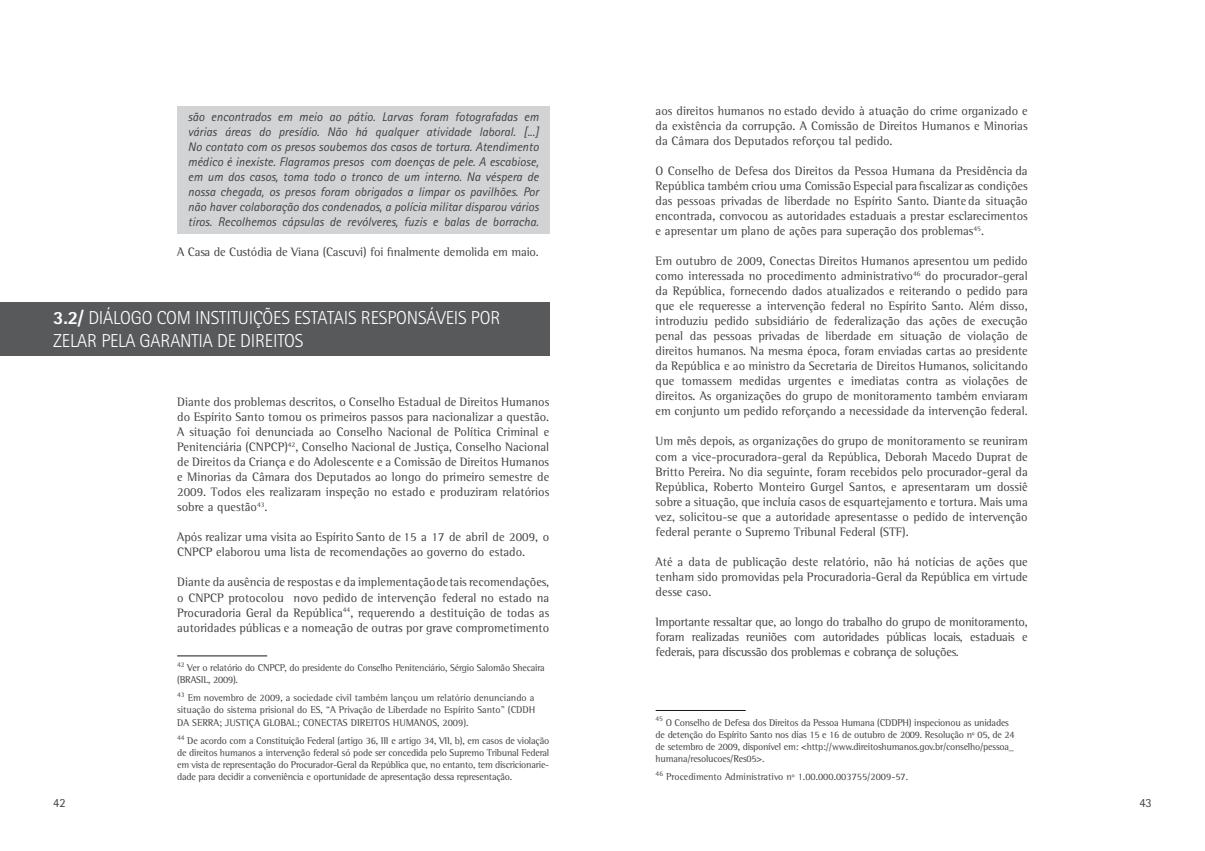
<style>
.page{position:relative;width:1205px;height:851px;background:#fff}
.page>*{position:absolute;margin:0;border:0;box-sizing:border-box;transform-origin:0 0}
.t1{font:300 18.75px/22.5px "Rotis Sans Serif Std";letter-spacing:-.01em;color:#fff}
.t2{font:12.5px/15px "Rotis Semi Serif Std";color:#414042;text-align:justify}
.t3{font:italic 12.5px/15px "Rotis Sans Serif Std";color:#414042;text-align:justify}
.t4{font:12.5px "Rotis Sans Serif Std";color:#414042}
.t5{font:10px/12px "Rotis Semi Serif Std";letter-spacing:-.02em;color:#414042}
.t6{font:10px "Rotis Semi Serif Std";color:#414042}
.s1{font-weight:800}
</style>
<div class="page">
<div style="left:177px;top:106px;width:372px;height:128px;background:#d1d3d4"></div>
<hr style="left:177px;top:655px;width:90px;height:1px;background:#1a1a1a">
<hr style="left:656px;top:710px;width:90px;height:1px;background:#1a1a1a">
<div style="left:0;top:302px;width:549px;height:53px;background:#58595b"></div>
<p class="t3" style="left:188px;top:109px;width:352px">são encontrados em meio ao pátio. Larvas foram fotografadas em várias áreas do presídio. Não há qualquer atividade laboral. [...] No contato com os presos soubemos dos casos de tortura. Atendimento médico é inexiste. Flagramos presos com doenças de pele. A escabiose, em um dos casos, toma todo o tronco de um interno. Na véspera de nossa chegada, os presos foram obrigados a limpar os pavilhões. Por não haver colaboração dos condenados, a polícia militar disparou vários tiros. Recolhemos cápsulas de revólveres, fuzis e balas de borracha.</p>
<p class="t2" style="left:177px;top:244px;width:363px">A Casa de Custódia de Viana (Cascuvi) foi finalmente demolida em maio.</p>
<h1 class="t1" style="left:53px;top:306px;width:449px"><span class="s1">3.2/</span> DIÁLOGO COM INSTITUIÇÕES ESTATAIS RESPONSÁVEIS POR<br>ZELAR PELA GARANTIA DE DIREITOS</h1>
<p class="t2" style="left:177px;top:394px;width:374px">Diante dos problemas descritos, o Conselho Estadual de Direitos Humanos do Espírito Santo tomou os primeiros passos para nacionalizar a questão.<br>A situação foi denunciada ao Conselho Nacional de Política Criminal e Penitenciária (CNPCP)<sup>42</sup>, Conselho Nacional de Justiça, Conselho Nacional de Direitos da Criança e do Adolescente e a Comissão de Direitos Humanos e Minorias da Câmara dos Deputados ao longo do primeiro semestre de 2009. Todos eles realizaram inspeção no estado e produziram relatórios sobre a questão<sup>43</sup>.</p>
<p class="t2" style="left:177px;top:529px;width:374px">Após realizar uma visita ao Espírito Santo de 15 a 17 de abril de 2009, o<br>CNPCP elaborou uma lista de recomendações ao governo do estado.</p>
<p class="t2" style="left:177px;top:574px;width:374px">Diante da ausência de respostas e da implementação de tais recomendações, o CNPCP protocolou novo pedido de intervenção federal no estado na Procuradoria Geral da República<sup>44</sup>, requerendo a destituição de todas as autoridades públicas e a nomeação de outras por grave comprometimento</p>
<p class="t5" style="left:177px;top:661px;width:369px"><sup>42</sup> Ver o relatório do CNPCP, do presidente do Conselho Penitenciário, Sérgio Salomão Shecaira (BRASIL, 2009).</p>
<p class="t5" style="left:177px;top:692px;width:360px;text-align:justify"><sup>43</sup> Em novembro de 2009, a sociedade civil também lançou um relatório denunciando a situação do sistema prisional do ES, “A Privação de Liberdade no Espírito Santo” (CDDH DA SERRA; JUSTIÇA GLOBAL; CONECTAS DIREITOS HUMANOS, 2009).</p>
<p class="t5" style="left:177px;top:734px;width:374px;text-align:justify"><sup>44</sup> De acordo com a Constituição Federal (artigo 36, III e artigo 34, VII, b), em casos de violação de direitos humanos a intervenção federal só pode ser concedida pelo Supremo Tribunal Federal em vista de representação do Procurador-Geral da República que, no entanto, tem discricionarie&shy;dade para decidir a conveniência e oportunidade de apresentação dessa representação.</p>
<p class="t2" style="left:656px;top:103px;width:374px">aos direitos humanos no estado devido à atuação do crime organizado e da existência da corrupção. A Comissão de Direitos Humanos e Minorias da Câmara dos Deputados reforçou tal pedido.</p>
<p class="t2" style="left:656px;top:163px;width:374px">O Conselho de Defesa dos Direitos da Pessoa Humana da Presidência da República também criou uma Comissão Especial para fiscalizar as condições das pessoas privadas de liberdade no Espírito Santo. Diante da situação encontrada, convocou as autoridades estaduais a prestar esclarecimentos e apresentar um plano de ações para superação dos problemas<sup>45</sup>.</p>
<p class="t2" style="left:656px;top:253px;width:374px">Em outubro de 2009, Conectas Direitos Humanos apresentou um pedido como interessada no procedimento administrativo<sup>46</sup> do procurador-geral da República, fornecendo dados atualizados e reiterando o pedido para que ele requeresse a intervenção federal no Espírito Santo. Além disso, introduziu pedido subsidiário de federalização das ações de execução penal das pessoas privadas de liberdade em situação de violação de direitos humanos. Na mesma época, foram enviadas cartas ao presidente da República e ao ministro da Secretaria de Direitos Humanos, solicitando que tomassem medidas urgentes e imediatas contra as violações de direitos. As organizações do grupo de monitoramento também enviaram em conjunto um pedido reforçando a necessidade da intervenção federal.</p>
<p class="t2" style="left:656px;top:433px;width:374px">Um mês depois, as organizações do grupo de monitoramento se reuniram com a vice-procuradora-geral da República, Deborah Macedo Duprat de Britto Pereira. No dia seguinte, foram recebidos pelo procurador-geral da República, Roberto Monteiro Gurgel Santos, e apresentaram um dossiê sobre a situação, que incluía casos de esquartejamento e tortura. Mais uma vez, solicitou-se que a autoridade apresentasse o pedido de intervenção federal perante o Supremo Tribunal Federal (STF).</p>
<p class="t2" style="left:656px;top:553px;width:374px">Até a data de publicação deste relatório, não há notícias de ações que tenham sido promovidas pela Procuradoria-Geral da República em virtude desse caso.</p>
<p class="t2" style="left:656px;top:613px;width:374px">Importante ressaltar que, ao longo do trabalho do grupo de monitoramento, foram realizadas reuniões com autoridades públicas locais, estaduais e federais, para discussão dos problemas e cobrança de soluções.</p>
<p class="t5" style="left:656px;top:716px;width:360px"><sup>45</sup> O Conselho de Defesa dos Direitos da Pessoa Humana (CDDPH) inspecionou as unidades de detenção do Espírito Santo nos dias 15 e 16 de outubro de 2009. Resolução nº 05, de 24 de setembro de 2009, disponível em: &lt;http://www.direitoshumanos.gov.br/conselho/pessoa_ humana/resolucoes/Res05&gt;.</p>
<p class="t6" style="left:656px;top:770px;width:254px"><sup>46</sup> Procedimento Administrativo nº 1.00.000.003755/2009-57.</p>
<p class="t4" style="left:53px;top:795px;width:14px">42</p>
<p class="t4" style="left:1139px;top:795px;width:14px">43</p>
</div>
